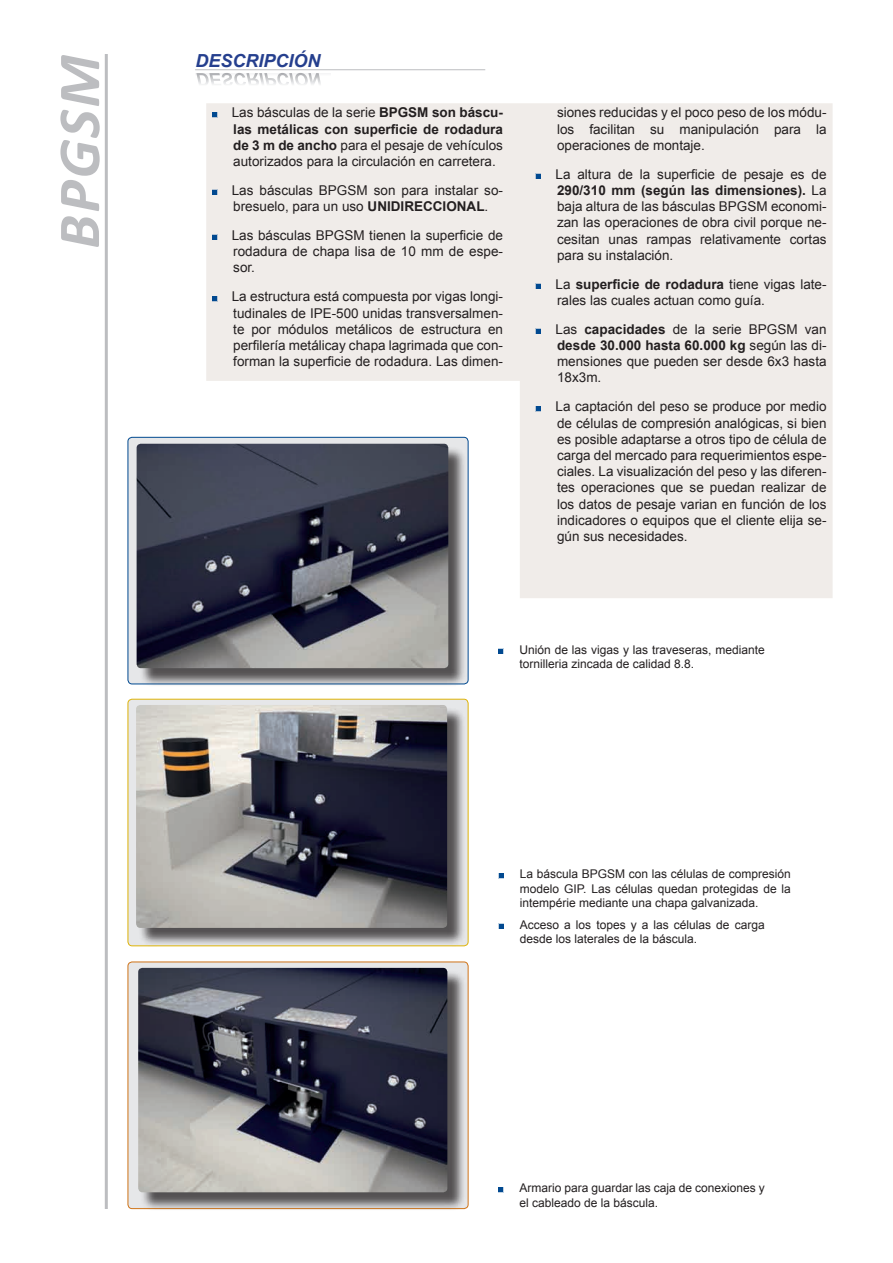
<style>
.page{position:relative;width:893px;height:1263px;background:#fff}
.page>*{position:absolute;margin:0;border:0;box-sizing:border-box;transform-origin:0 0}
.t1{font:italic 700 60px "Calibri";color:#bcbdc0}
.t2{font:italic 700 18px "Arial";color:#253f8e}
.t3{font:13.5px/16.2px "Arial";color:#231f20;text-align:justify}
.t4{font:12px/14.4px "Arial";color:#231f20}
.s1{font-weight:700}
</style>
<div class="page">
<hr style="left:105px;top:54px;width:3px;height:1155px;background:#bcbdc0">
<hr style="left:195px;top:69px;width:290px;height:1px;background:#bcbdc0">
<svg style="left:499px;top:924px;width:5px;height:5px"></svg>
<svg style="left:499px;top:873px;width:5px;height:5px"></svg>
<svg style="left:498px;top:1187px;width:6px;height:5px"></svg>
<svg style="left:498px;top:648px;width:6px;height:6px"></svg>
<svg style="left:206px;top:103px;width:627px;height:495px;background:#f1edeb"></svg>
<svg style="left:212px;top:112px;width:5px;height:5px"></svg>
<svg style="left:212px;top:190px;width:5px;height:5px"></svg>
<svg style="left:212px;top:235px;width:5px;height:5px"></svg>
<svg style="left:212px;top:296px;width:5px;height:5px"></svg>
<svg style="left:536px;top:173px;width:5px;height:6px"></svg>
<svg style="left:536px;top:283px;width:5px;height:6px"></svg>
<svg style="left:536px;top:328px;width:5px;height:6px"></svg>
<svg style="left:536px;top:406px;width:5px;height:5px"></svg>
<svg style="left:128px;top:437px;width:340px;height:247px;background:#cbd3db"></svg>
<div style="left:128px;top:699px;width:340px;height:247px;background:#e6e7e9;border-radius:4px"></div>
<div style="left:128px;top:962px;width:340px;height:246px;background:#e6e7e9;border-radius:4px"></div>
<div style="left:140px;top:970px;width:333px;height:247px;background:#231f20;opacity:.75"></div>
<img style="left:138px;top:968px;width:309px;height:224px">
<div style="left:139px;top:446px;width:335px;height:247px;background:#231f20;opacity:.75"></div>
<img style="left:137px;top:444px;width:311px;height:224px">
<div style="left:138px;top:707px;width:334px;height:246px;background:#231f20;opacity:.75"></div>
<img style="left:136px;top:705px;width:311px;height:223px">
<h1 class="t1" style="left:41px;top:249px;width:195px;rotate:-90deg">BPGSM</h1>
<h2 class="t2" style="left:196px;top:49px;width:127px">DESCRIPCIÓN</h2>
<p class="t3" style="left:232px;top:105px;width:273px">Las básculas de la serie <span class="s1">BPGSM son báscu&shy;las metálicas con superficie de rodadura de 3 m de ancho</span> para el pesaje de vehículos autorizados para la circulación en carretera.</p>
<p class="t3" style="left:232px;top:182px;width:273px">Las básculas BPGSM son para instalar so&shy;bresuelo, para un uso <span class="s1">UNIDIRECCIONAL</span>.</p>
<p class="t3" style="left:232px;top:227px;width:273px">Las básculas BPGSM tienen la superficie de rodadura de chapa lisa de 10 mm de espe&shy;sor.</p>
<p class="t3" style="left:232px;top:289px;width:273px">La estructura está compuesta por vigas longi&shy;tudinales de IPE-500 unidas transversalmen&shy;te por módulos metálicos de estructura en perfilería metálicay chapa lagrimada que con&shy;forman la superficie de rodadura. Las dimen-</p>
<p class="t3" style="left:557px;top:105px;width:271px">siones reducidas y el poco peso de los módu&shy;los facilitan su manipulación para la operaciones de montaje.</p>
<p class="t3" style="left:556px;top:166px;width:272px">La altura de la superficie de pesaje es de <span class="s1">290/310 mm (según las dimensiones).</span> La baja altura de las básculas BPGSM economi&shy;zan las operaciones de obra civil porque ne&shy;cesitan unas rampas relativamente cortas para su instalación.</p>
<p class="t3" style="left:556px;top:276px;width:273px">La <span class="s1">superficie de rodadura</span> tiene vigas late&shy;rales las cuales actuan como guía.</p>
<p class="t3" style="left:556px;top:321px;width:273px">Las <span class="s1">capacidades</span> de la serie BPGSM van <span class="s1">desde 30.000 hasta 60.000 kg</span> según las di&shy;mensiones que pueden ser desde 6x3 hasta 18x3m.</p>
<p class="t3" style="left:556px;top:399px;width:273px">La captación del peso se produce por medio de células de compresión analógicas, si bien es posible adaptarse a otros tipo de célula de carga del mercado para requerimientos espe&shy;ciales. La visualización del peso y las diferen&shy;tes operaciones que se puedan realizar de los datos de pesaje varian en función de los indicadores o equipos que el cliente elija se&shy;gún sus necesidades.</p>
<p class="t4" style="left:519px;top:642px;width:247px">Unión de las vigas y las traveseras, mediante tornilleria zincada de calidad 8.8.</p>
<p class="t4" style="left:520px;top:867px;width:273px;text-align:justify">La báscula BPGSM con las células de compresión modelo GIP. Las células quedan protegidas de la intempérie mediante una chapa galvanizada.</p>
<p class="t4" style="left:520px;top:918px;width:246px">Acceso a los topes y a las células de carga desde los laterales de la báscula.</p>
<p class="t4" style="left:519px;top:1181px;width:247px">Armario para guardar las caja de conexiones y el cableado de la báscula.</p>
</div>
